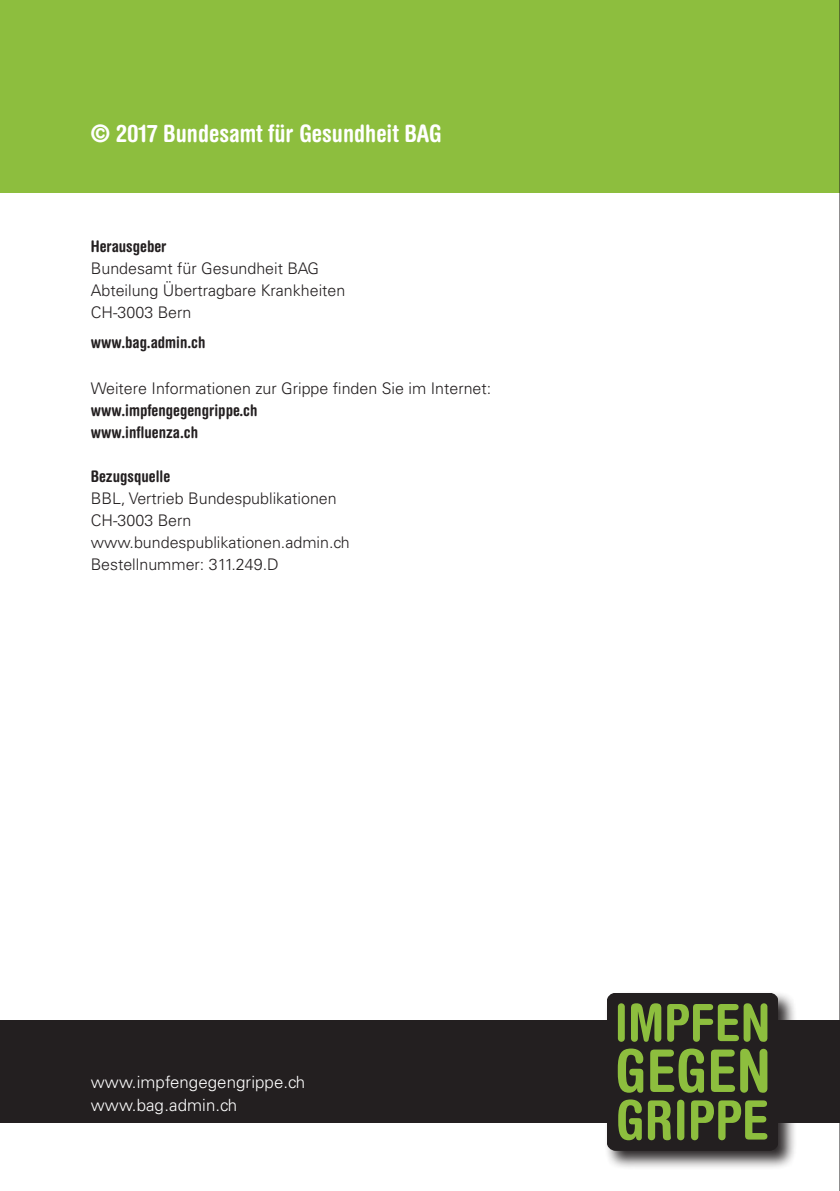
<style>
.page{position:relative;width:840px;height:1191px;background:#fff}
.page>*{position:absolute;margin:0;border:0;box-sizing:border-box;transform-origin:0 0}
.t1{font:700 condensed 24px "Helvetica Rounded";color:#fff}
.t2{font:300 16.8px/22.8px "Univers LT";letter-spacing:.005em;color:#fff}
.t3{font:300 16px/22px "Univers LT";color:#231f20}
.t4{font:700 condensed 16px/22px "Helvetica Rounded";color:#231f20}
</style>
<div class="page">
<div style="left:0;top:0;width:839px;height:193px;background:#8dbe3e"></div>
<div style="left:0;top:1020px;width:839px;height:103px;background:#231f20"></div>
<div style="left:603px;top:990px;width:193px;height:179px;background:#231f20;opacity:.96"></div>
<div style="left:607px;top:993px;width:170px;height:157px;background:#231f20;border-radius:9px"></div>
<svg style="left:617px;top:1048px;width:26px;height:44px"></svg>
<svg style="left:650px;top:1048px;width:53px;height:44px"></svg>
<svg style="left:711px;top:1048px;width:56px;height:44px"></svg>
<svg style="left:618px;top:1099px;width:23px;height:41px"></svg>
<svg style="left:647px;top:1100px;width:23px;height:40px"></svg>
<svg style="left:676px;top:1099px;width:8px;height:41px"></svg>
<svg style="left:691px;top:1100px;width:76px;height:40px"></svg>
<div style="left:617px;top:1003px;width:7px;height:38px;background:#8dbe3e;border-radius:4px"></div>
<svg style="left:631px;top:1003px;width:136px;height:38px"></svg>
<hr style="left:839px;top:0;width:1px;height:1191px;background:#231f20">
<h1 class="t1" style="left:91px;top:119px;width:352px">© 2017 Bundesamt für Gesundheit BAG</h1>
<p class="t4" style="left:91px;top:235px;width:77px">Herausgeber</p>
<p class="t3" style="left:91px;top:257px;width:256px">Bundesamt für Gesundheit BAG<br>Abteilung Übertragbare Krankheiten<br>CH-3003 Bern</p>
<p class="t4" style="left:91px;top:331px;width:116px">www.bag.admin.ch</p>
<p class="t3" style="left:91px;top:377px;width:402px">Weitere Informationen zur Grippe finden Sie im Internet:</p>
<p class="t4" style="left:91px;top:399px;width:168px">www.impfengegengrippe.ch www.influenza.ch</p>
<p class="t4" style="left:91px;top:465px;width:81px">Bezugsquelle</p>
<p class="t3" style="left:91px;top:487px;width:260px">BBL, Vertrieb Bundespublikationen<br>CH-3003 Bern www.bundespublikationen.admin.ch<br>Bestellnummer: 311.249.D</p>
<p class="t2" style="left:91px;top:1070px;width:216px">www.impfengegengrippe.ch www.bag.admin.ch</p>
</div>
